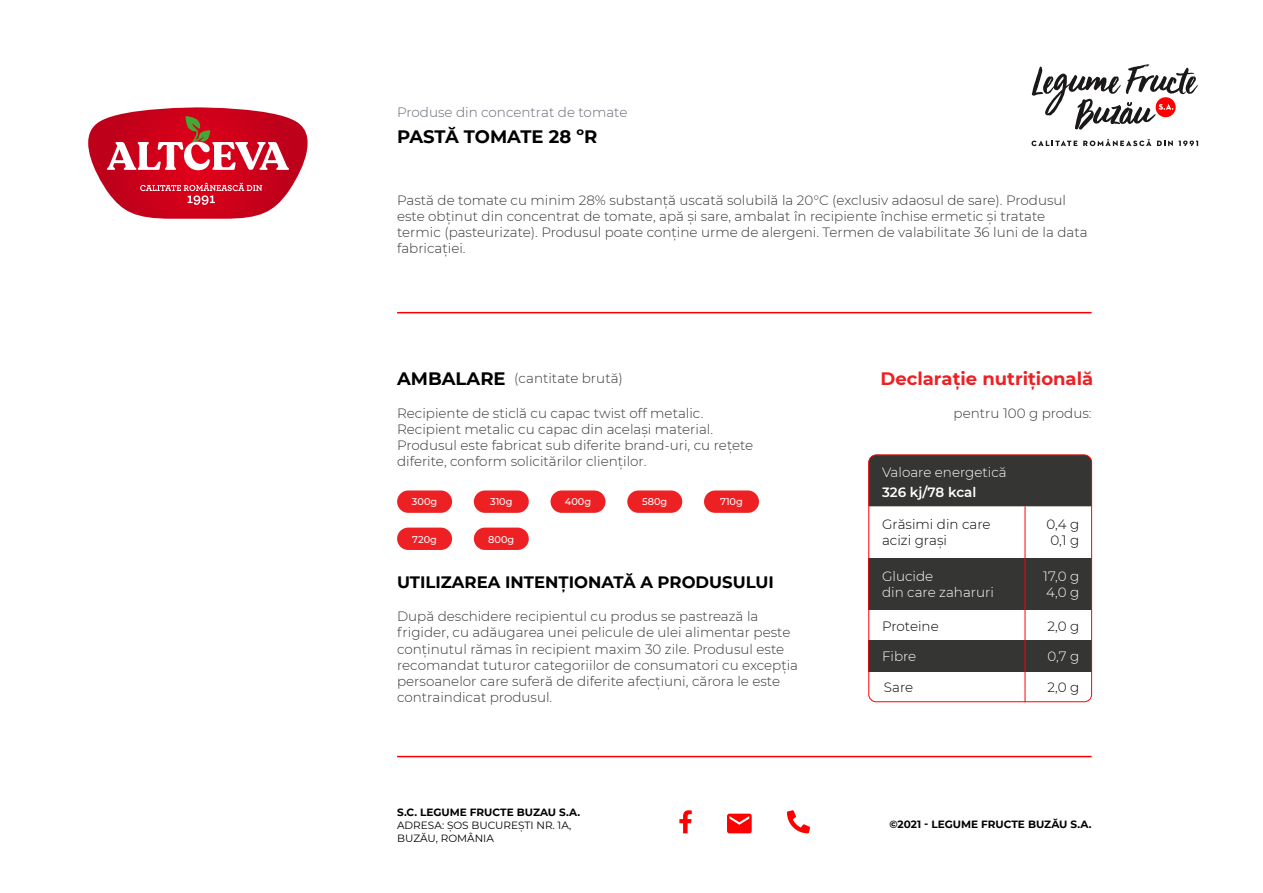
<style>
.page{position:relative;width:1263px;height:893px;background:#fff}
.page>*{position:absolute;margin:0;border:0;box-sizing:border-box;transform-origin:0 0}
.t1{font:700 18px "Montserrat";color:#ed2124}
.t2{font:700 18px "Montserrat";color:#000}
.t3{font:700 16.5px "Montserrat";color:#000}
.t4{font:300 13.5px/16.2px "Montserrat";color:#353534}
.t5{font:300 13.5px "Montserrat";color:#fff}
.t6{font:300 13.5px "Montserrat";color:#000}
.t7{font:300 13.5px "Montserrat";color:#626873}
.t8{font:600 13.5px "Montserrat";letter-spacing:-.005em;color:#fff}
.t9{font:700 10.5px "Montserrat";color:#000}
.t10{font:10.5px/12.6px "Montserrat";color:#000}
.t11{font:500 9.75px "Montserrat";color:#fff}
.s1{font-weight:700;font-size:18px;color:#000}
</style>
<div class="page">
<svg style="left:88px;top:107px;width:220px;height:112px"></svg>
<hr style="left:397px;top:312px;width:694px;height:1px;background:#f00">
<hr style="left:397px;top:756px;width:694px;height:1px;background:#f00">
<svg style="left:679px;top:810px;width:13px;height:23px"></svg>
<svg style="left:787px;top:810px;width:23px;height:23px"></svg>
<svg style="left:727px;top:814px;width:25px;height:19px"></svg>
<div style="left:870px;top:558px;width:220px;height:51px;background:#353534"></div>
<div style="left:870px;top:640px;width:220px;height:31px;background:#353534"></div>
<div style="left:868px;top:455px;width:224px;height:51px;background:#353534"></div>
<div style="left:868px;top:455px;width:224px;height:247px;border:1px solid #f00;border-radius:7px"></div>
<hr style="left:1025px;top:506px;width:1px;height:196px;background:#f00">
<svg style="left:1031px;top:141px;width:46px;height:5px"></svg>
<svg style="left:1083px;top:139px;width:68px;height:7px"></svg>
<svg style="left:1157px;top:141px;width:41px;height:5px"></svg>
<svg style="left:1032px;top:64px;width:166px;height:66px"></svg>
<div style="left:397px;top:490px;width:55px;height:23px;background:#ed2124;border-radius:11px"></div>
<div style="left:397px;top:528px;width:55px;height:22px;background:#ed2124;border-radius:11px"></div>
<div style="left:474px;top:490px;width:55px;height:23px;background:#ed2124;border-radius:11px"></div>
<div style="left:474px;top:528px;width:55px;height:22px;background:#ed2124;border-radius:11px"></div>
<div style="left:550px;top:490px;width:55px;height:23px;background:#ed2124;border-radius:11px"></div>
<div style="left:627px;top:490px;width:55px;height:23px;background:#ed2124;border-radius:11px"></div>
<div style="left:704px;top:490px;width:55px;height:23px;background:#ed2124;border-radius:11px"></div>
<p class="t7" style="left:397px;top:103px;width:232px">Produse din concentrat de tomate</p>
<p class="t2" style="left:397px;top:123px;width:202px">PASTĂ TOMATE 28 ºR</p>
<p class="t4" style="left:397px;top:192px;width:692px">Pastă de tomate cu minim 28% substanță uscată solubilă la 20°C (exclusiv adaosul de sare). Produsul este obținut din concentrat de tomate, apă și sare, ambalat în recipiente închise ermetic și tratate termic (pasteurizate). Produsul poate conține urme de alergeni. Termen de valabilitate 36 luni de la data fabricației.</p>
<p class="t4" style="left:397px;top:370px;width:227px"><span class="s1">AMBALARE</span> (cantitate brută)</p>
<p class="t4" style="left:397px;top:404px;width:308px">Recipiente de sticlă cu capac twist off metalic.</p>
<p class="t4" style="left:397px;top:420px;width:317px">Recipient metalic cu capac din același material.</p>
<p class="t4" style="left:397px;top:437px;width:358px">Produsul este fabricat sub diferite brand-uri, cu rețete diferite, conform solicitărilor clienților.</p>
<p class="t11" style="left:412px;top:495px;width:27px">300g</p>
<p class="t11" style="left:412px;top:532px;width:26px">720g</p>
<p class="t11" style="left:490px;top:495px;width:24px">310g</p>
<p class="t11" style="left:488px;top:532px;width:28px">800g</p>
<p class="t11" style="left:565px;top:495px;width:28px">400g</p>
<p class="t11" style="left:642px;top:495px;width:27px">580g</p>
<p class="t11" style="left:720px;top:495px;width:24px">710g</p>
<p class="t3" style="left:397px;top:570px;width:378px">UTILIZAREA INTENȚIONATĂ A PRODUSULUI</p>
<p class="t4" style="left:397px;top:608px;width:402px">După deschidere recipientul cu produs se pastrează la frigider, cu adăugarea unei pelicule de ulei alimentar peste conținutul rămas în recipient maxim 30 zile. Produsul este recomandat tuturor categoriilor de consumatori cu excepția persoanelor care suferă de diferite afecțiuni, cărora le este contraindicat produsul.</p>
<p class="t9" style="left:397px;top:805px;width:185px">S.C. LEGUME FRUCTE BUZAU S.A.</p>
<p class="t10" style="left:397px;top:818px;width:176px">ADRESA: ȘOS BUCUREȘTI NR. 1A,<br>BUZĂU, ROMÂNIA</p>
<h1 class="t1" style="left:880px;top:365px;width:214px">Declarație nutrițională</h1>
<p class="t4" style="left:953px;top:404px;width:140px">pentru 100 g produs:</p>
<p class="t5" style="left:882px;top:463px;width:126px">Valoare energetică</p>
<p class="t8" style="left:882px;top:482px;width:96px">326 kj/78 kcal</p>
<p class="t6" style="left:882px;top:515px;width:110px">Grăsimi din care</p>
<p class="t6" style="left:882px;top:531px;width:66px">acizi grași</p>
<p class="t5" style="left:882px;top:566px;width:53px">Glucide</p>
<p class="t5" style="left:882px;top:583px;width:113px">din care zaharuri</p>
<p class="t6" style="left:882px;top:616px;width:58px">Proteine</p>
<p class="t5" style="left:882px;top:647px;width:36px">Fibre</p>
<p class="t6" style="left:884px;top:678px;width:31px">Sare</p>
<p class="t6" style="left:1046px;top:515px;width:34px">0,4 g</p>
<p class="t6" style="left:1050px;top:531px;width:30px">0,1 g</p>
<p class="t5" style="left:1043px;top:566px;width:37px">17,0 g</p>
<p class="t5" style="left:1046px;top:583px;width:35px">4,0 g</p>
<p class="t6" style="left:1047px;top:616px;width:33px">2,0 g</p>
<p class="t5" style="left:1047px;top:647px;width:33px">0,7 g</p>
<p class="t6" style="left:1047px;top:678px;width:33px">2,0 g</p>
<p class="t9" style="left:889px;top:816px;width:204px">©2021 - LEGUME FRUCTE BUZĂU S.A.</p>
</div>
